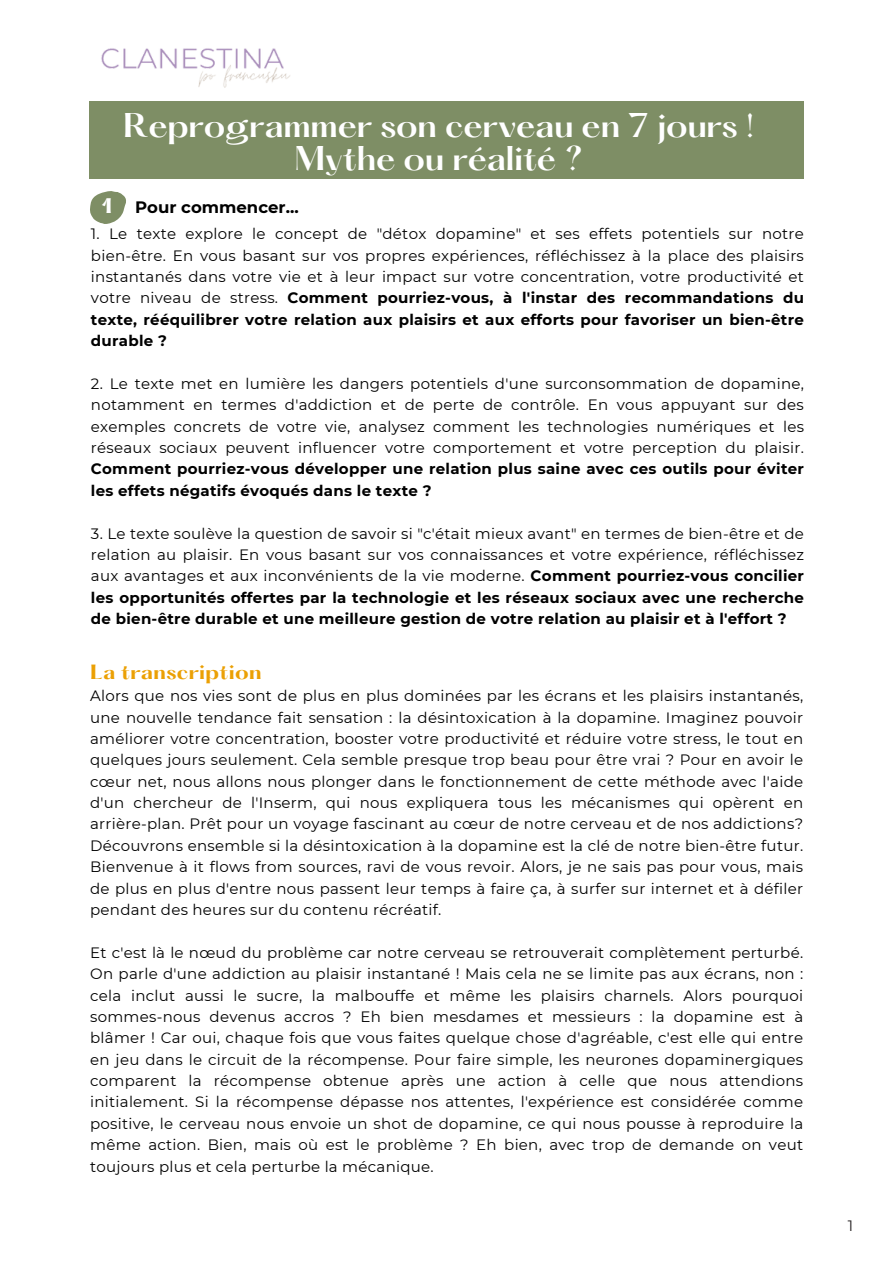
<style>
.page{position:relative;width:894px;height:1264px;background:#fff}
.page>*{position:absolute;margin:0;border:0;box-sizing:border-box;transform-origin:0 0}
.t1{font:600 30px/32.7px "Hatton";letter-spacing:-.01em;color:#fff;text-align:center}
.t2{font:800 18.45px "Hatton";color:#fff}
.t3{font:700 18px "Hatton";letter-spacing:.02em;color:#eba004}
.t4{font:700 16.5px "Montserrat";color:#000}
.t5{font:15px/21.3px "Montserrat";letter-spacing:.02em;color:#000;text-align:justify}
.t6{font:15px "Montserrat";color:#231f20}
.s1{font-weight:700}
</style>
<div class="page">
<div style="left:89px;top:101px;width:715px;height:78px;background:#7e8e65"></div>
<svg style="left:90px;top:191px;width:36px;height:33px"></svg>
<img style="left:101px;top:48px;width:189px;height:40px">
<h1 class="t1" style="left:123px;top:112px;width:632px">Reprogrammer son cerveau en 7 jours !<br>Mythe ou réalité ?</h1>
<p class="t2" style="left:101px;top:197px;width:12px">1</p>
<p class="t4" style="left:135px;top:196px;width:165px">Pour commencer...</p>
<h2 class="t5" style="left:91px;top:223px;width:714px">1. Le texte explore le concept de "détox dopamine" et ses effets potentiels sur notre bien-être. En vous basant sur vos propres expériences, réfléchissez à la place des plaisirs instantanés dans votre vie et à leur impact sur votre concentration, votre productivité et votre niveau de stress. <span class="s1">Comment pourriez-vous, à l'instar des recommandations du texte, rééquilibrer votre relation aux plaisirs et aux efforts pour favoriser un bien-être durable ?</span></h2>
<p class="t5" style="left:91px;top:373px;width:714px">2. Le texte met en lumière les dangers potentiels d'une surconsommation de dopamine, notamment en termes d'addiction et de perte de contrôle. En vous appuyant sur des exemples concrets de votre vie, analysez comment les technologies numériques et les réseaux sociaux peuvent influencer votre comportement et votre perception du plaisir.<br><span class="s1">Comment pourriez-vous développer une relation plus saine avec ces outils pour éviter les effets négatifs évoqués dans le texte ?</span></p>
<p class="t5" style="left:91px;top:522px;width:714px">3. Le texte soulève la question de savoir si "c'était mieux avant" en termes de bien-être et de relation au plaisir. En vous basant sur vos connaissances et votre expérience, réfléchissez aux avantages et aux inconvénients de la vie moderne. <span class="s1">Comment pourriez-vous concilier les opportunités offertes par la technologie et les réseaux sociaux avec une recherche de bien-être durable et une meilleure gestion de votre relation au plaisir et à l'effort ?</span></p>
<p class="t3" style="left:90px;top:663px;width:173px">La transcription</p>
<p class="t5" style="left:90px;top:685px;width:714px">Alors que nos vies sont de plus en plus dominées par les écrans et les plaisirs instantanés, une nouvelle tendance fait sensation : la désintoxication à la dopamine. Imaginez pouvoir améliorer votre concentration, booster votre productivité et réduire votre stress, le tout en quelques jours seulement. Cela semble presque trop beau pour être vrai ? Pour en avoir le cœur net, nous allons nous plonger dans le fonctionnement de cette méthode avec l'aide d'un chercheur de l'Inserm, qui nous expliquera tous les mécanismes qui opèrent en arrière-plan. Prêt pour un voyage fascinant au cœur de notre cerveau et de nos addictions?<br>Découvrons ensemble si la désintoxication à la dopamine est la clé de notre bien-être futur.<br>Bienvenue à it flows from sources, ravi de vous revoir. Alors, je ne sais pas pour vous, mais de plus en plus d'entre nous passent leur temps à faire ça, à surfer sur internet et à défiler pendant des heures sur du contenu récréatif.</p>
<p class="t5" style="left:90px;top:941px;width:714px">Et c'est là le nœud du problème car notre cerveau se retrouverait complètement perturbé.<br>On parle d'une addiction au plaisir instantané ! Mais cela ne se limite pas aux écrans, non : cela inclut aussi le sucre, la malbouffe et même les plaisirs charnels. Alors pourquoi sommes-nous devenus accros ? Eh bien mesdames et messieurs : la dopamine est à blâmer ! Car oui, chaque fois que vous faites quelque chose d'agréable, c'est elle qui entre en jeu dans le circuit de la récompense. Pour faire simple, les neurones dopaminergiques comparent la récompense obtenue après une action à celle que nous attendions initialement. Si la récompense dépasse nos attentes, l'expérience est considérée comme positive, le cerveau nous envoie un shot de dopamine, ce qui nous pousse à reproduire la même action. Bien, mais où est le problème ? Eh bien, avec trop de demande on veut toujours plus et cela perturbe la mécanique.</p>
<p class="t6" style="left:847px;top:1216px;width:7px">1</p>
</div>
